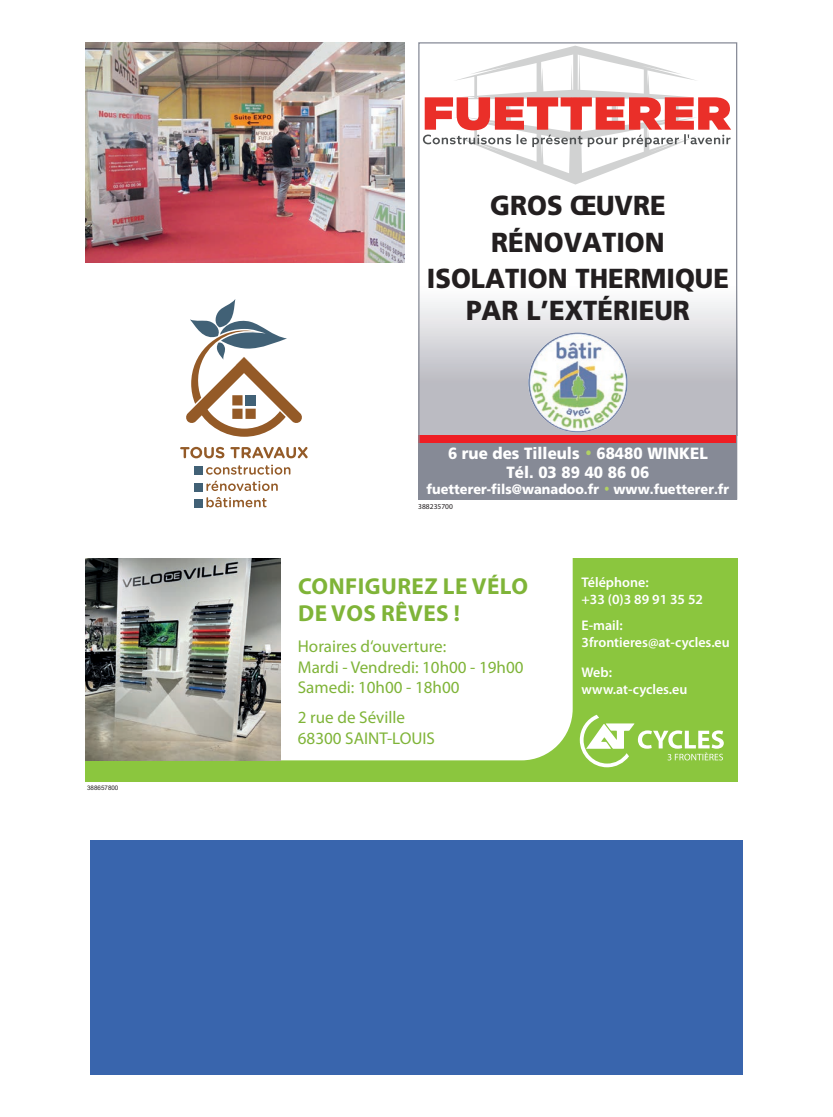
<style>
.page{position:relative;width:833px;height:1117px;background:#fff}
.page>*{position:absolute;margin:0;border:0;box-sizing:border-box;transform-origin:0 0}
.t1{font:900 27.5px/36.4px "Frutiger";color:#231f20;text-align:center;scale:.93 1}
.t2{font:700 23.12px/27.8px "Myriad Pro";letter-spacing:.02em;color:#7fb438}
.t3{font:17px/20.5px "Myriad Pro";color:#7fb438}
.t4{font:900 16.25px/18.8px "Frutiger";color:#fff;text-align:center;scale:.93 1}
.t5{font:600 14px/16.9px "Myriad Pro";color:#fff}
.t6{font:900 13.75px "Frutiger";color:#fff;scale:.93 1}
.t7{font:7.5px "Myriad Pro";color:#231f20}
.t8{font:6.25px "Arial";color:#231f20}
.s1{font-family:"Futura BT";font-weight:700;font-stretch:condensed;color:#b2d263}
</style>
<div class="page">
<svg style="left:423px;top:46px;width:308px;height:138px"></svg>
<div style="left:418px;top:441px;width:319px;height:58px;background:#868a96"></div>
<img style="left:420px;top:302px;width:315px;height:134px">
<img style="left:528px;top:332px;width:99px;height:100px;border-radius:50px">
<div style="left:418px;top:436px;width:319px;height:7px;background:#ee1d23"></div>
<div style="left:418px;top:42px;width:319px;height:457px;border:1px solid #868a96"></div>
<div style="left:85px;top:558px;width:652px;height:223px;background:#8bc63e"></div>
<div style="left:280px;top:558px;width:292px;height:202px;background:#fff"></div>
<img style="left:85px;top:558px;width:195px;height:202px">
<svg style="left:580px;top:714px;width:144px;height:53px"></svg>
<img style="left:85px;top:43px;width:319px;height:219px">
<div style="left:90px;top:840px;width:652px;height:234px;background:#3965ad"></div>
<svg style="left:180px;top:447px;width:44px;height:11px"></svg>
<svg style="left:230px;top:447px;width:78px;height:11px"></svg>
<svg style="left:206px;top:464px;width:84px;height:10px"></svg>
<svg style="left:206px;top:480px;width:72px;height:11px"></svg>
<svg style="left:206px;top:497px;width:61px;height:10px"></svg>
<div style="left:194px;top:466px;width:8px;height:8px;background:#416176"></div>
<div style="left:194px;top:483px;width:8px;height:8px;background:#416176"></div>
<div style="left:194px;top:499px;width:8px;height:8px;background:#416176"></div>
<svg style="left:186px;top:299px;width:116px;height:137px"></svg>
<p class="t8" style="left:87px;top:783px;width:33px">388657800</p>
<p class="t1" style="left:427px;top:187px;width:326px">GROS ŒUVRE<br>RÉNOVATION<br>ISOLATION THERMIQUE</p>
<p class="t1" style="left:466px;top:292px;width:242px">PAR L’EXTÉRIEUR</p>
<p class="t4" style="left:448px;top:444px;width:281px">6 rue des Tilleuls <span class="s1">•</span> 68480 WINKEL<br>Tél. 03 89 40 86 06</p>
<p class="t6" style="left:426px;top:481px;width:327px">fuetterer-fils@wanadoo.fr <span class="s1">•</span> www.fuetterer.fr</p>
<p class="t7" style="left:418px;top:501px;width:36px">388235700</p>
<p class="t2" style="left:298px;top:571px;width:231px">CONFIGUREZ LE VÉLO<br>DE VOS RÊVES !</p>
<p class="t3" style="left:298px;top:636px;width:227px">Horaires d‘ouverture:<br>Mardi - Vendredi: 10h00 - 19h00<br>Samedi: 10h00 - 18h00</p>
<p class="t3" style="left:298px;top:707px;width:139px">2 rue de Séville<br>68300 SAINT-LOUIS</p>
<p class="t5" style="left:581px;top:573px;width:123px">Téléphone:<br>+33 (0)3 89 91 35 52</p>
<p class="t5" style="left:581px;top:616px;width:150px">E-mail:<br>3frontieres@at-cycles.eu</p>
<p class="t5" style="left:581px;top:663px;width:107px">Web: www.at-cycles.eu</p>
</div>
